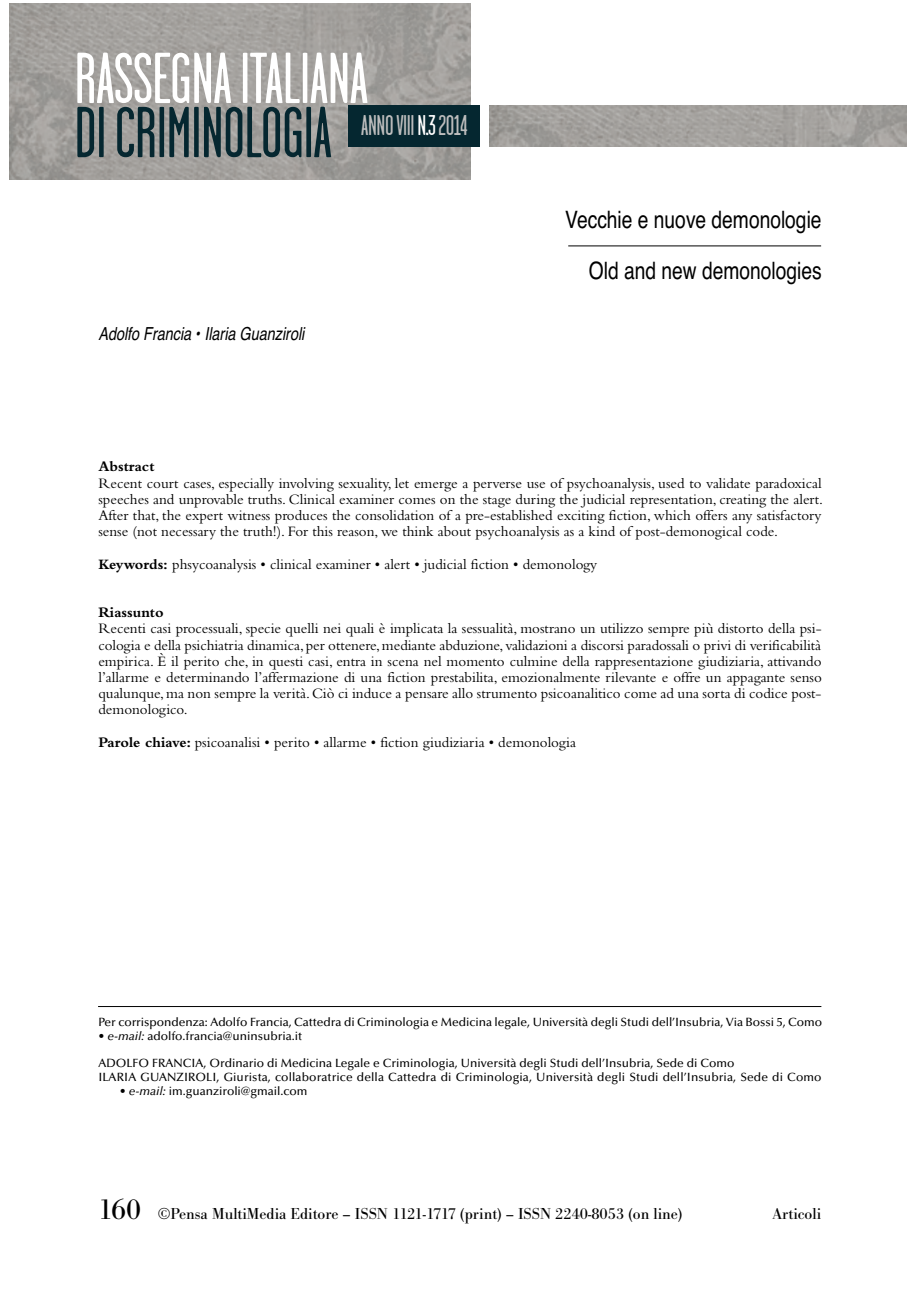
<style>
.page{position:relative;width:919px;height:1289px;background:#fff}
.page>*{position:absolute;margin:0;border:0;box-sizing:border-box;transform-origin:0 0}
.t1{font:28.5px "Garage Gothic";letter-spacing:-.015em;color:#bdbdbd}
.t2{font:24px/51px "Helvetica";color:#000;text-align:right;scale:.8 1}
.t3{font:italic 18px "Helvetica";color:#000;scale:.8 1}
.t4{font:16.5px "Bodoni Antiqua T";color:#000}
.t5{font:15px/16.2px "Bembo";color:#000;text-align:justify}
.t6{font:700 15px "Bembo";color:#000}
.t7{font:500 12px/13.8px "Optima";color:#000}
.s1{color:#fff}
.s2{font-weight:700}
.s3{font-style:italic}
.s4{font-size:30px}
</style>
<div class="page">
<img style="left:489px;top:105px;width:417px;height:41px">
<img style="left:9px;top:4px;width:461px;height:175px">
<svg style="left:77px;top:52px;width:290px;height:105px"></svg>
<div style="left:348px;top:105px;width:131px;height:41px;background:#052730"></div>
<hr style="left:568px;top:246px;width:253px;height:1px;background:#000">
<hr style="left:98px;top:1006px;width:723px;height:1px;background:#000">
<h1 class="t1" style="left:361px;top:109px;width:108px">ANNO VIII<span class="s1">N.3</span>2014</h1>
<p class="t3" style="left:98px;top:323px;width:259px">Adolfo Francia • Ilaria Guanziroli</p>
<h2 class="t2" style="left:565px;top:195px;width:322px">Vecchie e nuove demonologie<br>Old and new demonologies</h2>
<p class="t6" style="left:98px;top:461px;width:58px">Abstract</p>
<p class="t5" style="left:98px;top:476px;width:726px">Recent court cases, especially involving sexuality, let emerge a perverse use of psychoanalysis, used to validate paradoxical speeches and unprovable truths. Clinical examiner comes on the stage during the judicial representation, creating the alert.<br>After that, the expert witness produces the consolidation of a pre-established exciting fiction, which offers any satisfactory sense (not necessary the truth!). For this reason, we think about psychoanalysis as a kind of post-demonogical code.</p>
<p class="t5" style="left:98px;top:557px;width:500px"><span class="s2">Keywords:</span> phsycoanalysis • clinical examiner • alert • judicial fiction • demonology</p>
<p class="t6" style="left:98px;top:607px;width:67px">Riassunto</p>
<p class="t5" style="left:98px;top:622px;width:725px">Recenti casi processuali, specie quelli nei quali è implicata la sessualità, mostrano un utilizzo sempre più distorto della psi&shy;cologia e della psichiatria dinamica, per ottenere, mediante abduzione, validazioni a discorsi paradossali o privi di verificabilità empirica. È il perito che, in questi casi, entra in scena nel momento culmine della rappresentazione giudiziaria, attivando l’allarme e determinando l’affermazione di una fiction prestabilita, emozionalmente rilevante e offre un appagante senso qualunque, ma non sempre la verità. Ciò ci induce a pensare allo strumento psicoanalitico come ad una sorta di codice post&shy;demonologico.</p>
<p class="t5" style="left:98px;top:735px;width:479px"><span class="s2">Parole chiave:</span> psicoanalisi • perito • allarme • fiction giudiziaria • demonologia</p>
<p class="t7" style="left:98px;top:1016px;width:725px">Per corrispondenza: Adolfo Francia, Cattedra di Criminologia e Medicina legale, Università degli Studi dell’Insubria, Via Bossi 5, Como</p>
<p class="t7" style="left:98px;top:1030px;width:205px">• <span class="s3">e-mail:</span> adolfo.francia@uninsubria.it</p>
<p class="t7" style="left:98px;top:1057px;width:724px">ADOLFO FRANCIA, Ordinario di Medicina Legale e Criminologia, Università degli Studi dell’Insubria, Sede di Como<br>ILARIA GUANZIROLI, Giurista, collaboratrice della Cattedra di Criminologia, Università degli Studi dell’Insubria, Sede di Como</p>
<p class="t7" style="left:120px;top:1085px;width:189px">• <span class="s3">e-mail:</span> im.guanziroli@gmail.com</p>
<p class="t4" style="left:98px;top:1203px;width:586px"><span class="s4">160</span> ©Pensa MultiMedia Editore – ISSN 1121-1717 (print) – ISSN 2240-8053 (on line)</p>
<p class="t4" style="left:772px;top:1203px;width:50px">Articoli</p>
</div>
